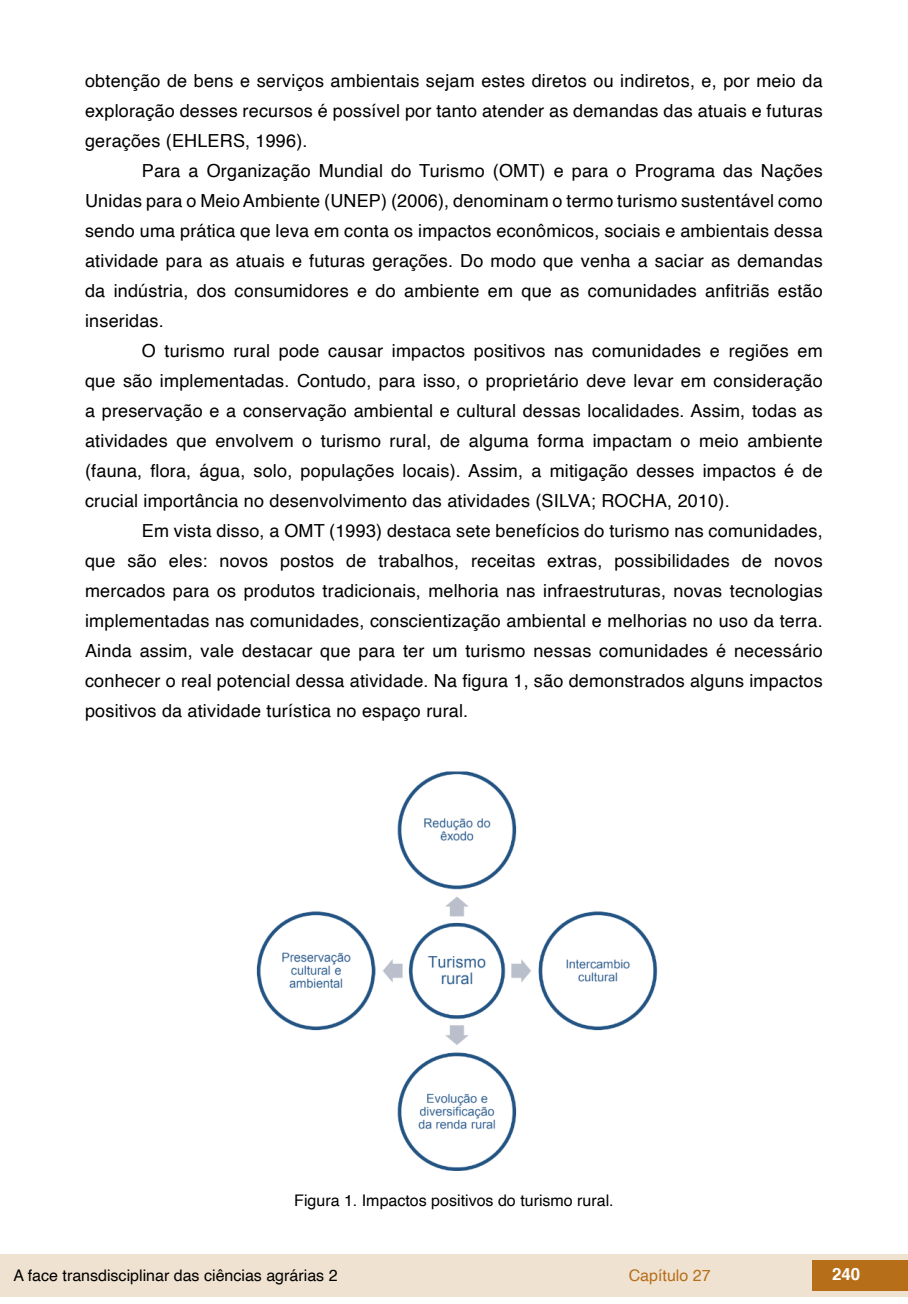
<style>
.page{position:relative;width:908px;height:1304px;background:#fff}
.page>*{position:absolute;margin:0;border:0;box-sizing:border-box;transform-origin:0 0}
.t1{font:18px/30px "Helvetica";letter-spacing:.01em;color:#000;text-align:justify}
.t2{font:700 16.8px "Helvetica";color:#fff}
.t3{font:16px "Helvetica";color:#000}
.t4{font:16px "Helvetica";color:#b66e19}
</style>
<div class="page">
<div style="left:0;top:1254px;width:906px;height:43px;background:#f0e2d1"></div>
<div style="left:812px;top:1261px;width:95px;height:30px;background:#b66e19"></div>
<img style="left:256px;top:771px;width:402px;height:400px">
<p class="t1" style="left:85px;top:66px;width:738px">obtenção de bens e serviços ambientais sejam estes diretos ou indiretos, e, por meio da exploração desses recursos é possível por tanto atender as demandas das atuais e futuras gerações (EHLERS, 1996).</p>
<p class="t1" style="left:85px;top:156px;width:738px;text-indent:57px">Para a Organização Mundial do Turismo (OMT) e para o Programa das Nações Unidas para o Meio Ambiente (UNEP) (2006), denominam o termo turismo sustentável como sendo uma prática que leva em conta os impactos econômicos, sociais e ambientais dessa atividade para as atuais e futuras gerações. Do modo que venha a saciar as demandas da indústria, dos consumidores e do ambiente em que as comunidades anfitriãs estão inseridas.</p>
<p class="t1" style="left:85px;top:336px;width:738px;text-indent:57px">O turismo rural pode causar impactos positivos nas comunidades e regiões em que são implementadas. Contudo, para isso, o proprietário deve levar em consideração a preservação e a conservação ambiental e cultural dessas localidades. Assim, todas as atividades que envolvem o turismo rural, de alguma forma impactam o meio ambiente (fauna, flora, água, solo, populações locais). Assim, a mitigação desses impactos é de crucial importância no desenvolvimento das atividades (SILVA; ROCHA, 2010).</p>
<p class="t1" style="left:85px;top:517px;width:738px;text-indent:57px">Em vista disso, a OMT (1993) destaca sete benefícios do turismo nas comunidades, que são eles: novos postos de trabalhos, receitas extras, possibilidades de novos mercados para os produtos tradicionais, melhoria nas infraestruturas, novas tecnologias implementadas nas comunidades, conscientização ambiental e melhorias no uso da terra.<br>Ainda assim, vale destacar que para ter um turismo nessas comunidades é necessário conhecer o real potencial dessa atividade. Na figura 1, são demonstrados alguns impactos positivos da atividade turística no espaço rural.</p>
<p class="t3" style="left:294px;top:1188px;width:321px">Figura 1. Impactos positivos do turismo rural.</p>
<p class="t3" style="left:14px;top:1263px;width:325px">A face transdisciplinar das ciências agrárias 2</p>
<p class="t4" style="left:628px;top:1263px;width:83px">Capítulo 27</p>
<p class="t2" style="left:831px;top:1261px;width:30px">240</p>
</div>
